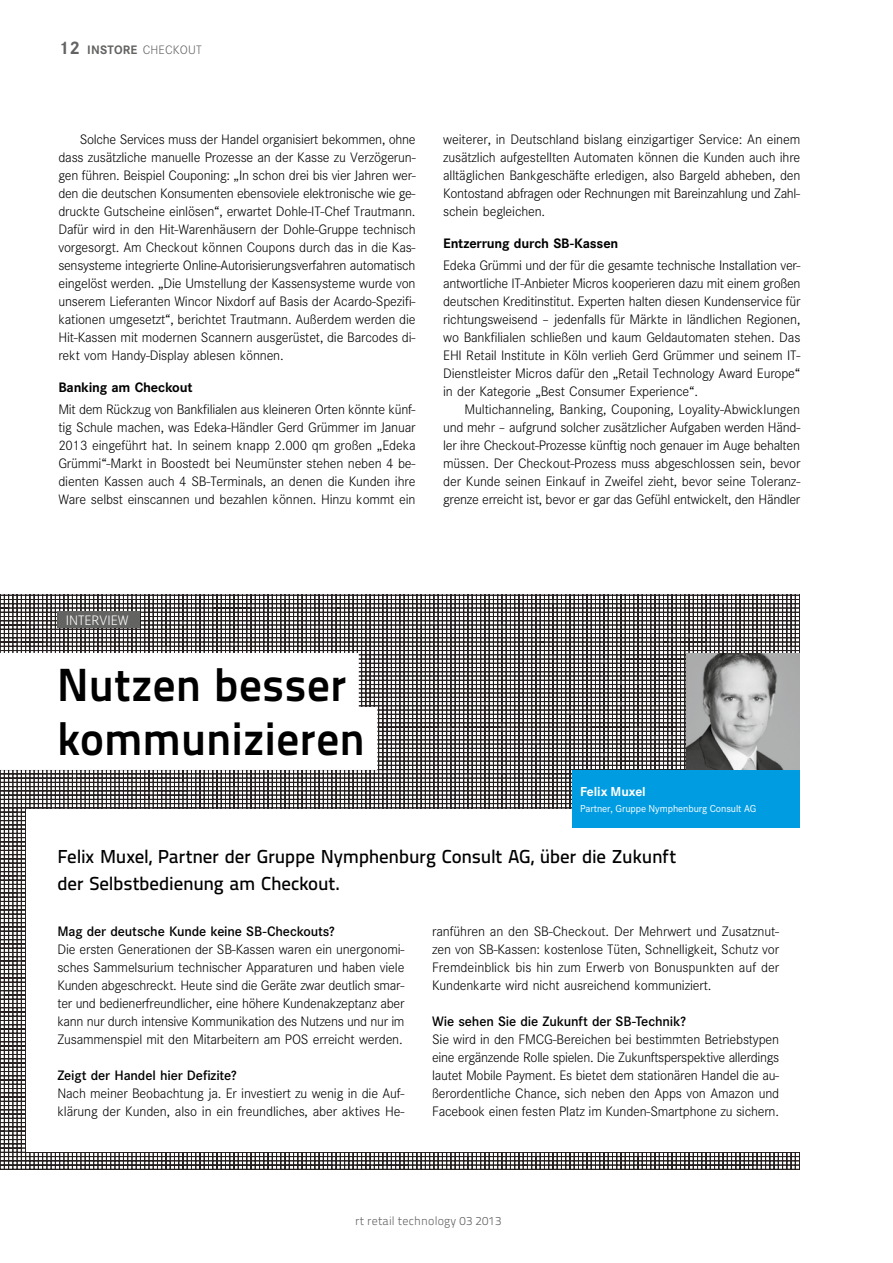
<style>
.page{position:relative;width:893px;height:1263px;background:#fff}
.page>*{position:absolute;margin:0;border:0;box-sizing:border-box;transform-origin:0 0}
.t1{font:46.5px/54px "Titillium Text 25 L 800 wt";letter-spacing:.005em;color:#000}
.t2{font:18.75px/27px "Titillium Text 25 L 600 wt";letter-spacing:-.01em;color:#000}
.t3{font:300 14.25px/18px "Corporate S";letter-spacing:-.015em;color:#000;text-align:justify}
.t4{font:600 14.25px "Corporate S";letter-spacing:-.01em;color:#000}
.t5{font:700 14.25px "Corporate S";letter-spacing:-.015em;color:#000}
.t6{font:300 14.25px "Corporate S";color:#fff}
.t7{font:700 13.5px "Corporate S";letter-spacing:-.01em;color:#fff}
.t8{font:300 12.75px "Corporate S";color:#636362}
.t9{font:12px "Titillium Text 25 L 250 wt";letter-spacing:.015em;color:#636362}
.t10{font:10.5px "Corporate S";letter-spacing:-.005em;color:#fff}
.s1{font-weight:700;font-size:18.75px}
.s2{font-weight:700}
</style>
<div class="page">
<svg style="left:21px;top:599px;width:638px;height:570px"></svg>
<svg style="left:659px;top:608px;width:140px;height:38px"></svg>
<svg style="left:659px;top:663px;width:140px;height:506px"></svg>
<div style="left:57px;top:611px;width:83px;height:17px;background:#636362"></div>
<div style="left:0;top:653px;width:359px;height:63px;background:#fff"></div>
<div style="left:0;top:707px;width:377px;height:63px;background:#fff"></div>
<div style="left:26px;top:809px;width:774px;height:342px;background:#fff"></div>
<img style="left:686px;top:653px;width:113px;height:117px">
<div style="left:572px;top:770px;width:227px;height:58px;background:#009ce1"></div>
<p class="t8" style="left:58px;top:42px;width:145px"><span class="s1">12</span> <span class="s2">Instore</span> Checkout</p>
<p class="t3" style="left:58px;top:130px;width:359px;text-indent:21px">Solche Services muss der Handel organisiert bekommen, ohne dass zusätzliche manuelle Prozesse an der Kasse zu Verzögerun&shy;gen führen. Beispiel Couponing: „In schon drei bis vier Jahren wer&shy;den die deutschen Konsumenten ebensoviele elektronische wie ge&shy;druckte Gutscheine einlösen“, erwartet Dohle-IT-Chef Trautmann.<br>Dafür wird in den H it-Warenhäusern der Dohle-Gruppe technisch vorgesorgt. Am Checkout können Coupons durch das in die Kas&shy;sensysteme integrierte Online-Autorisierungsverfahren automatisch eingelöst werden. „Die Umstellung der Kassensysteme wurde von unserem Lieferanten Wincor Nixdorf auf Basis der Acardo-Spezifi&shy;kationen umgesetzt“, berichtet Trautmann. Außerdem werden die H it-Kassen mit modernen Scannern ausgerüstet, die Barcodes di&shy;rekt vom Handy-Display ablesen können.</p>
<p class="t5" style="left:58px;top:379px;width:136px">Banking am Checkout</p>
<p class="t3" style="left:58px;top:400px;width:359px">Mit dem Rückzug von Bankfilialen aus kleineren Orten könnte künf&shy;tig Schule machen, was Edeka-Händler Gerd Grümmer im Januar 2013 eingeführt hat. In seinem knapp 2.000 qm großen „Edeka Grümmi“-Markt in Boostedt bei Neumünster stehen neben 4 be&shy;dienten Kassen auch 4 SB-Terminals, an denen die Kunden ihre Ware selbst einscannen und bezahlen können. H inzu kommt ein</p>
<p class="t3" style="left:443px;top:130px;width:359px">weiterer, in Deutschland bislang einzigartiger Service: An einem zusätzlich aufgestellten Automaten können die Kunden auch ihre alltäglichen Bankgeschäfte erledigen, also Bargeld abheben, den Kontostand abfragen oder Rechnungen mit Bareinzahlung und Zahl&shy;schein begleichen.</p>
<p class="t5" style="left:443px;top:235px;width:177px">Entzerrung durch SB-Kassen</p>
<p class="t3" style="left:443px;top:256px;width:359px">Edeka Grümmi und der für die gesamte technische Installation ver&shy;antwortliche IT-Anbieter Micros kooperieren dazu mit einem großen deutschen Kreditinstitut. Experten halten diesen Kundenservice für richtungsweisend – jedenfalls für Märkte in ländlichen Regionen, wo Bankfilialen schließen und kaum Geldautomaten stehen. Das EH I Retail Institute in Köln verlieh Gerd Grümmer und seinem IT-Dienstleister Micros dafür den „Retail Technology Award Europe“ in der Kategorie „Best Consumer Experience“.</p>
<p class="t3" style="left:443px;top:400px;width:359px;text-indent:21px">Multichanneling, Banking, Couponing, Loyality-Abwicklungen und mehr – aufgrund solcher zusätzlicher Aufgaben werden Händ&shy;ler ihre Checkout-Prozesse künftig noch genauer im Auge behalten müssen. Der Checkout-Prozess muss abgeschlossen sein, bevor der Kunde seinen Einkauf in Zweifel zieht, bevor seine Toleranz&shy;grenze erreicht ist, bevor er gar das Gefühl entwickelt, den Händler</p>
<p class="t6" style="left:66px;top:612px;width:64px">INTERVIEW</p>
<h1 class="t1" style="left:57px;top:655px;width:309px">Nutzen besser kommunizieren</h1>
<p class="t7" style="left:580px;top:784px;width:67px">Felix Muxel</p>
<p class="t10" style="left:580px;top:802px;width:178px">Partner, Gruppe Nymphenburg Consult AG</p>
<h2 class="t2" style="left:57px;top:842px;width:620px">Felix Muxel, Partner der Gruppe Nymphenburg Consult AG, über die Zukunft der Selbstbedienung am Checkout.</h2>
<p class="t4" style="left:57px;top:923px;width:279px">Mag der deutsche Kunde keine SB-Checkouts?</p>
<p class="t3" style="left:57px;top:940px;width:349px">Die ersten Generationen der SB-Kassen waren ein unergonomi&shy;sches Sammelsurium technischer Apparaturen und haben viele Kunden abgeschreckt. Heute sind die Geräte zwar deutlich smar&shy;ter und bedienerfreundlicher, eine höhere Kundenakzeptanz aber kann nur durch intensive Kommunikation des Nutzens und nur im Zusammenspiel mit den Mitarbeitern am POS erreicht werden.</p>
<p class="t4" style="left:57px;top:1067px;width:181px">Zeigt der Handel hier Defizite?</p>
<p class="t3" style="left:57px;top:1084px;width:349px">Nach meiner Beobachtung ja. Er investiert zu wenig in die Auf&shy;klärung der Kunden, also in ein freundliches, aber aktives He-</p>
<p class="t3" style="left:432px;top:922px;width:349px">ranführen an den SB-Checkout. Der Mehrwert und Zusatznut&shy;zen von SB-Kassen: kostenlose Tüten, Schnelligkeit, Schutz vor Fremdeinblick bis hin zum Erwerb von Bonuspunkten auf der Kundenkarte wird nicht ausreichend kommuniziert.</p>
<p class="t4" style="left:432px;top:1013px;width:256px">Wie sehen Sie die Zukunft der SB-Technik?</p>
<p class="t3" style="left:432px;top:1030px;width:349px">Sie wird in den FMCG-Bereichen bei bestimmten Betriebstypen eine ergänzende Rolle spielen. Die Zukunftsperspektive allerdings lautet Mobile Payment. Es bietet dem stationären Handel die au&shy;ßerordentliche Chance, sich neben den Apps von Amazon und Facebook einen festen Platz im Kunden-Smartphone zu sichern.</p>
<p class="t9" style="left:355px;top:1212px;width:148px">rt retail technology 03 2013</p>
</div>
